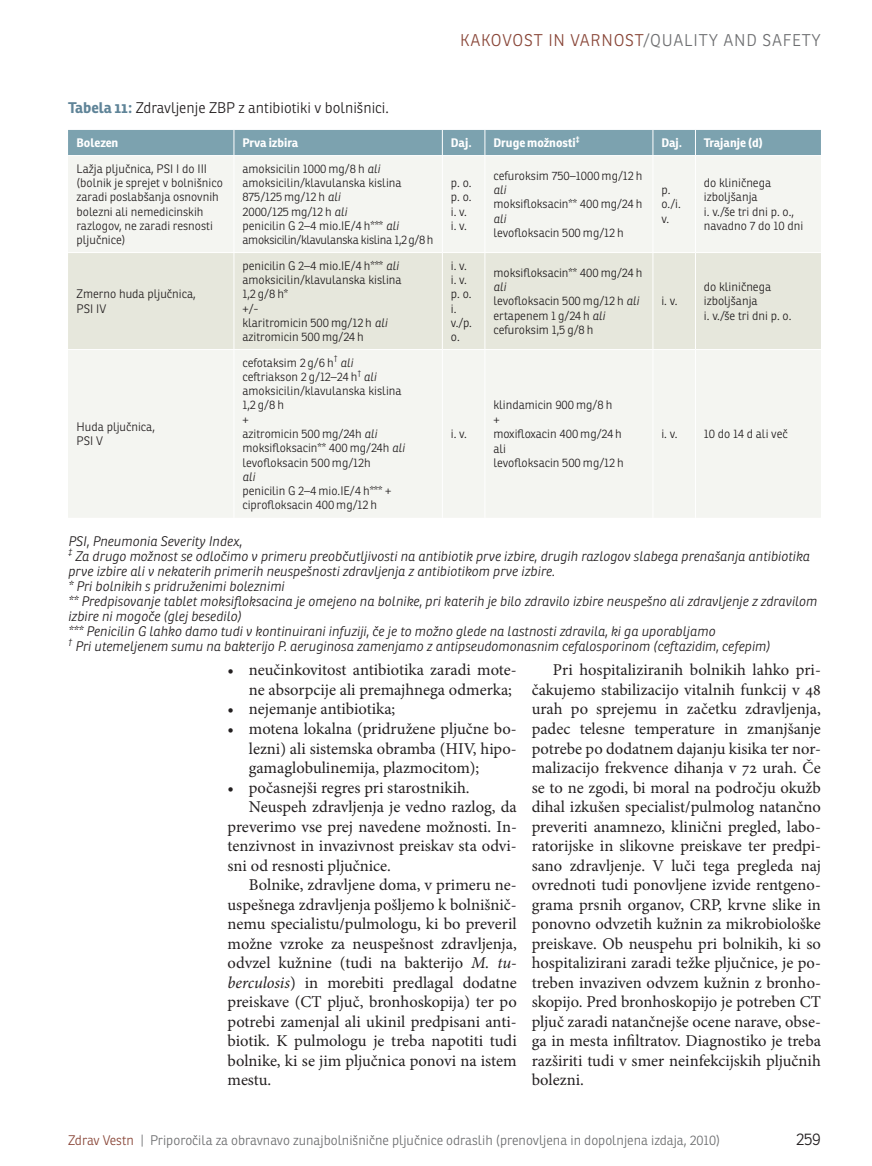
<style>
.page{position:relative;width:872px;height:1166px;background:#fff}
.page>*{position:absolute;margin:0;border:0;box-sizing:border-box;transform-origin:0 0}
.t1{font:16.5px/19.5px "Minion Pro";color:#231f20;text-align:justify}
.t2{font:300 16.5px "Ronnia";letter-spacing:.05em;color:#894638}
.t3{font:300 16.5px "Ronnia";color:#231f20}
.t4{font:300 15px "Ronnia";color:#231f20}
.t5{font:italic 300 13.5px/15px "Ronnia";color:#231f20}
.t6{font:300 13.5px "Ronnia";color:#6d6e70}
.t7{font:300 12px/14.2px "Ronnia";color:#231f20}
.t8{font:700 12px "Ronnia";color:#fff}
.t9{font:italic 300 12px "Ronnia";letter-spacing:-.005em;color:#231f20}
.t10{font:700 7.8px "Ronnia";color:#fff}
.s1{color:#6d6e70}
.s2{font-weight:700;color:#5f8498}
.s3{font-style:italic}
.s4{color:#894638}
</style>
<div class="page">
<div style="left:68px;top:156px;width:753px;height:361px;background:#f4f5f1"></div>
<div style="left:68px;top:253px;width:753px;height:96px;background:#e6e7dc"></div>
<div style="left:68px;top:130px;width:753px;height:25px;background:#7ca2af"></div>
<hr style="left:233px;top:156px;width:1px;height:96px;background:#fff">
<hr style="left:442px;top:156px;width:1px;height:96px;background:#fff">
<hr style="left:484px;top:156px;width:1px;height:96px;background:#fff">
<hr style="left:652px;top:156px;width:1px;height:96px;background:#fff">
<hr style="left:695px;top:156px;width:1px;height:96px;background:#fff">
<hr style="left:68px;top:252px;width:374px;height:1px;background:#fff">
<hr style="left:233px;top:253px;width:1px;height:96px;background:#fff">
<hr style="left:442px;top:252px;width:43px;height:1px;background:#fff">
<hr style="left:442px;top:253px;width:1px;height:96px;background:#fff">
<hr style="left:485px;top:252px;width:168px;height:1px;background:#fff">
<hr style="left:484px;top:253px;width:1px;height:96px;background:#fff">
<hr style="left:653px;top:252px;width:42px;height:1px;background:#fff">
<hr style="left:652px;top:253px;width:1px;height:96px;background:#fff">
<hr style="left:695px;top:252px;width:126px;height:1px;background:#fff">
<hr style="left:695px;top:253px;width:1px;height:96px;background:#fff">
<hr style="left:68px;top:349px;width:374px;height:1px;background:#fff">
<hr style="left:233px;top:350px;width:1px;height:167px;background:#fff">
<hr style="left:442px;top:349px;width:43px;height:1px;background:#fff">
<hr style="left:442px;top:350px;width:1px;height:167px;background:#fff">
<hr style="left:485px;top:349px;width:168px;height:1px;background:#fff">
<hr style="left:484px;top:350px;width:1px;height:167px;background:#fff">
<hr style="left:653px;top:349px;width:42px;height:1px;background:#fff">
<hr style="left:652px;top:350px;width:1px;height:167px;background:#fff">
<hr style="left:695px;top:349px;width:126px;height:1px;background:#fff">
<hr style="left:695px;top:350px;width:1px;height:167px;background:#fff">
<p class="t2" style="left:460px;top:32px;width:362px">KAKOVOST IN VARNOST<span class="s1">/QUALITY AND SAFETY</span></p>
<p class="t4" style="left:68px;top:100px;width:322px"><span class="s2">Tabela 11:</span> Zdravljenje ZBP z antibiotiki v bolnišnici.</p>
<p class="t8" style="left:77px;top:138px;width:43px">Bolezen</p>
<p class="t8" style="left:242px;top:138px;width:57px">Prva izbira</p>
<p class="t8" style="left:451px;top:138px;width:22px">Daj.</p>
<p class="t8" style="left:493px;top:138px;width:84px">Druge možnosti</p>
<p class="t10" style="left:576px;top:136px;width:5px">‡</p>
<p class="t8" style="left:661px;top:138px;width:22px">Daj.</p>
<p class="t8" style="left:704px;top:138px;width:60px">Trajanje (d)</p>
<p class="t7" style="left:77px;top:161px;width:148px">Lažja pljučnica, PSI I do III (bolnik je sprejet v bolnišnico zaradi poslabšanja osnovnih bolezni ali nemedicinskih razlogov, ne zaradi resnosti pljučnice)</p>
<p class="t7" style="left:242px;top:161px;width:192px">amoksicilin 1000 mg/8 h <span class="s3">ali </span>amoksicilin/klavulanska kislina<br>875/125 mg/12 h <span class="s3">ali<br></span>2000/125 mg/12 h <span class="s3">ali<br></span>penicilin G 2–4 mio.IE/4 h*** <span class="s3">ali </span>amoksicilin/klavulanska kislina 1,2 g/8 h</p>
<p class="t7" style="left:493px;top:168px;width:150px">cefuroksim 750–1000 mg/12 h</p>
<p class="t9" style="left:493px;top:187px;width:14px">ali</p>
<p class="t7" style="left:493px;top:197px;width:150px">moksifloksacin** 400 mg/24 h</p>
<p class="t9" style="left:493px;top:215px;width:14px">ali</p>
<p class="t7" style="left:493px;top:225px;width:132px">levofloksacin 500 mg/12 h</p>
<p class="t7" style="left:661px;top:182px;width:21px">p. o./i. v.</p>
<p class="t7" style="left:704px;top:175px;width:101px">do kliničnega izboljšanja<br>i. v./še tri dni p. o., navadno 7 do 10 dni</p>
<p class="t7" style="left:451px;top:175px;width:22px">p. o. p. o. i. v. i. v.</p>
<p class="t7" style="left:77px;top:286px;width:121px">Zmerno huda pljučnica,<br>PSI IV</p>
<p class="t7" style="left:77px;top:419px;width:80px">Huda pljučnica,<br>PSI V</p>
<p class="t7" style="left:242px;top:258px;width:161px">penicilin G 2–4 mio.IE/4 h*** <span class="s3">ali </span>amoksicilin/klavulanska kislina<br>1,2 g/8 h*<br>+/-<br>klaritromicin 500 mg/12 h <span class="s3">ali </span>azitromicin 500 mg/24 h</p>
<p class="t7" style="left:451px;top:258px;width:23px">i. v. i. v. p. o. i. v./p. o.</p>
<p class="t7" style="left:493px;top:265px;width:150px">moksifloksacin** 400 mg/24 h</p>
<p class="t7" style="left:493px;top:279px;width:147px"><span class="s3">ali<br></span>levofloksacin 500 mg/12 h <span class="s3">ali </span>ertapenem 1 g/24 h <span class="s3">ali </span>cefuroksim 1,5 g/8 h</p>
<p class="t7" style="left:242px;top:355px;width:164px">cefotaksim 2 g/6 h<sup>†</sup> <span class="s3">ali </span>ceftriakson 2 g/12–24 h<sup>†</sup> <span class="s3">ali </span>amoksicilin/klavulanska kislina<br>1,2 g/8 h<br>+<br>azitromicin 500 mg/24h <span class="s3">ali </span>moksifloksacin** 400 mg/24h <span class="s3">ali </span>levofloksacin 500 mg/12h</p>
<p class="t9" style="left:242px;top:473px;width:14px">ali</p>
<p class="t7" style="left:242px;top:483px;width:151px">penicilin G 2–4 mio.IE/4 h*** + ciprofloksacin 400 mg/12 h</p>
<p class="t7" style="left:451px;top:426px;width:18px">i. v.</p>
<p class="t7" style="left:493px;top:397px;width:132px">klindamicin 900 mg/8 h<br>+<br>moxifloxacin 400 mg/24 h ali<br>levofloksacin 500 mg/12 h</p>
<p class="t7" style="left:661px;top:293px;width:18px">i. v.</p>
<p class="t7" style="left:704px;top:279px;width:89px">do kliničnega izboljšanja<br>i. v./še tri dni p. o.</p>
<p class="t7" style="left:661px;top:426px;width:18px">i. v.</p>
<p class="t7" style="left:704px;top:426px;width:85px">10 do 14 d ali več</p>
<p class="t5" style="left:68px;top:534px;width:750px">PSI, Pneumonia Severity Index,<br><sup>‡</sup> Za drugo možnost se odločimo v primeru preobčutljivosti na antibiotik prve izbire, drugih razlogov slabega prenašanja antibiotika prve izbire ali v nekaterih primerih neuspešnosti zdravljenja z antibiotikom prve izbire.<br>* Pri bolnikih s pridruženimi boleznimi<br>** Predpisovanje tablet moksifloksacina je omejeno na bolnike, pri katerih je bilo zdravilo izbire neuspešno ali zdravljenje z zdravilom izbire ni mogoče (glej besedilo)<br>*** Penicilin G lahko damo tudi v kontinuirani infuziji, če je to možno glede na lastnosti zdravila, ki ga uporabljamo<br><sup>†</sup> Pri utemeljenem sumu na bakterijo P. aeruginosa zamenjamo z antipseudomonasnim cefalosporinom (ceftazidim, cefepim)</p>
<p class="t1" style="left:227px;top:661px;width:291px;text-align:right">• neučinkovitost antibiotika zaradi mote&shy;ne absorpcije ali premajhnega odmerka;</p>
<p class="t1" style="left:227px;top:700px;width:169px">• nejemanje antibiotika;</p>
<p class="t1" style="left:249px;top:720px;width:269px;text-indent:-21px">• motena lokalna (pridružene pljučne bo&shy;lezni) ali sistemska obramba (HIV, hipo&shy;gamaglobulinemija, plazmocitom);</p>
<p class="t1" style="left:227px;top:778px;width:244px">• počasnejši regres pri starostnikih.</p>
<p class="t1" style="left:249px;top:798px;width:269px">Neuspeh zdravljenja je vedno razlog, da</p>
<p class="t1" style="left:227px;top:817px;width:291px">preverimo vse prej navedene možnosti. In-</p>
<p class="t1" style="left:227px;top:837px;width:291px">tenzivnost in invazivnost preiskav sta odvi-</p>
<p class="t1" style="left:227px;top:856px;width:165px">sni od resnosti pljučnice.</p>
<p class="t1" style="left:249px;top:876px;width:269px">Bolnike, zdravljene doma, v primeru ne-</p>
<p class="t1" style="left:227px;top:895px;width:291px">uspešnega zdravljenja pošljemo k bolnišnič-</p>
<p class="t1" style="left:227px;top:915px;width:290px">nemu specialistu/pulmologu, ki bo preveril</p>
<p class="t1" style="left:227px;top:934px;width:291px">možne vzroke za neuspešnost zdravljenja,</p>
<p class="t1" style="left:227px;top:954px;width:291px">odvzel kužnine (tudi na bakterijo <span class="s3">M. tu-</span></p>
<p class="t1" style="left:227px;top:973px;width:291px"><span class="s3">berculosis</span>) in morebiti predlagal dodatne</p>
<p class="t1" style="left:227px;top:993px;width:291px">preiskave (CT pljuč, bronhoskopija) ter po</p>
<p class="t1" style="left:227px;top:1012px;width:291px">potrebi zamenjal ali ukinil predpisani anti-</p>
<p class="t1" style="left:227px;top:1032px;width:291px">biotik. K pulmologu je treba napotiti tudi</p>
<p class="t1" style="left:227px;top:1051px;width:291px">bolnike, ki se jim pljučnica ponovi na istem</p>
<p class="t1" style="left:227px;top:1071px;width:45px">mestu.</p>
<p class="t1" style="left:531px;top:661px;width:291px;text-indent:21px">Pri hospitaliziranih bolnikih lahko pri&shy;čakujemo stabilizacijo vitalnih funkcij v 48 urah po sprejemu in začetku zdravljenja, padec telesne temperature in zmanjšanje potrebe po dodatnem dajanju kisika ter nor&shy;malizacijo frekvence dihanja v 72 urah. Če se to ne zgodi, bi moral na področju okužb dihal izkušen specialist/pulmolog natančno preveriti anamnezo, klinični pregled, labo&shy;ratorijske in slikovne preiskave ter predpi&shy;sano zdravljenje. V luči tega pregleda naj ovrednoti tudi ponovljene izvide rentgeno&shy;grama prsnih organov, CRP, krvne slike in ponovno odvzetih kužnin za mikrobiološke preiskave. Ob neuspehu pri bolnikih, ki so hospitalizirani zaradi težke pljučnice, je po&shy;treben invaziven odvzem kužnin z bronho&shy;skopijo. Pred bronhoskopijo je potreben CT pljuč zaradi natančnejše ocene narave, obse&shy;ga in mesta infiltratov. Diagnostiko je treba razširiti tudi v smer neinfekcijskih pljučnih bolezni.</p>
<p class="t6" style="left:68px;top:1132px;width:653px"><span class="s4">Zdrav Vestn</span> | Priporočila za obravnavo zunajbolnišnične pljučnice odraslih (prenovljena in dopolnjena izdaja, 2010)</p>
<p class="t3" style="left:796px;top:1129px;width:26px">259</p>
</div>
